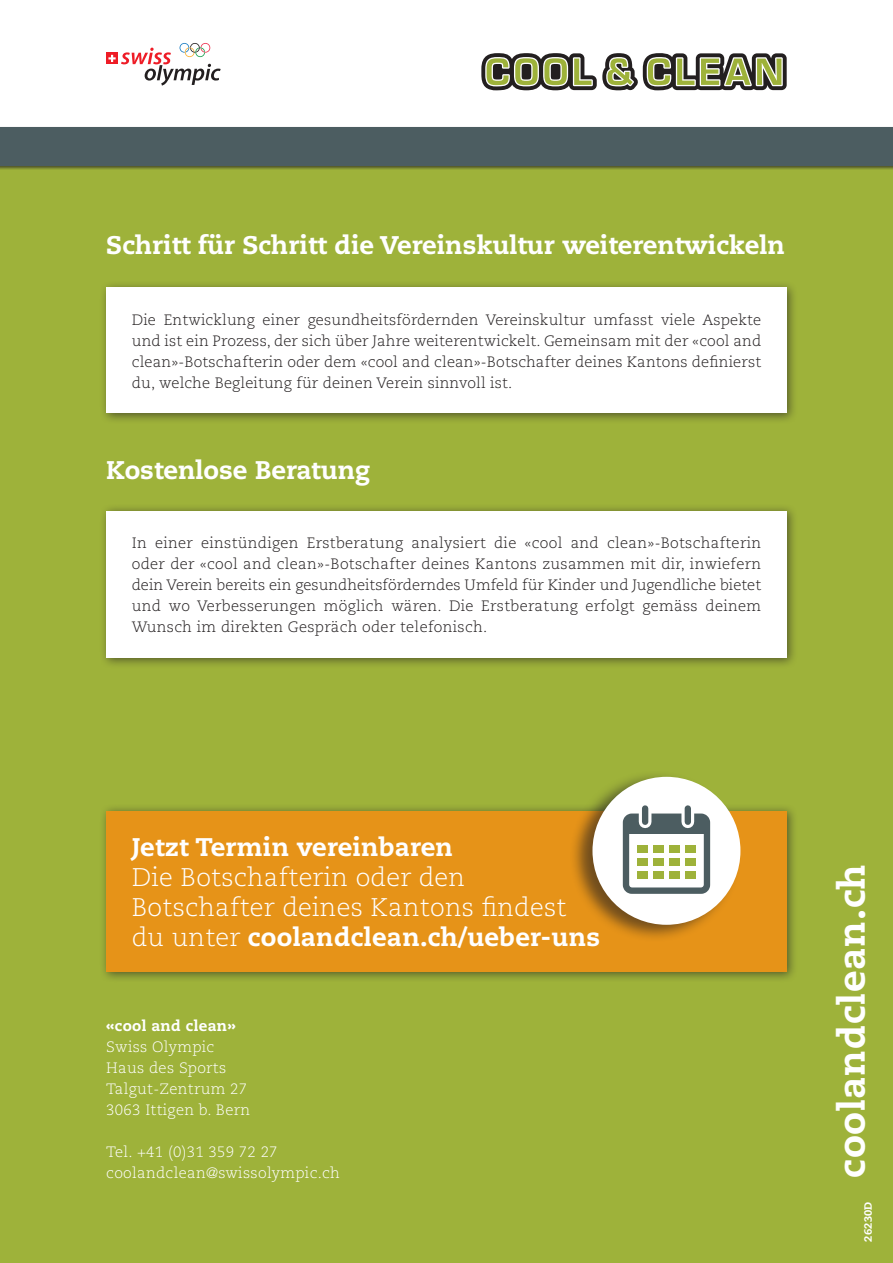
<style>
.page{position:relative;width:893px;height:1263px;background:#fff}
.page>*{position:absolute;margin:0;border:0;box-sizing:border-box;transform-origin:0 0}
.t1{font:800 37.5px "Caecilia LT Std";letter-spacing:.02em;color:#fff}
.t2{font:800 25.5px "Caecilia LT Std";color:#fff}
.t3{font:300 25.5px/30px "Caecilia LT Std";letter-spacing:.01em;color:#fff}
.t4{font:300 15px/21px "Caecilia LT Std";letter-spacing:.01em;color:#231f20;text-align:justify}
.t5{font:300 15px/21px "Caecilia LT Std";letter-spacing:.02em;color:#fff}
.t6{font:800 15px "Caecilia LT Std";letter-spacing:.02em;color:#fff}
.t7{font:800 10.5px "Caecilia LT Std";letter-spacing:.02em;color:#fff}
.s1{font-weight:800}
</style>
<div class="page">
<div style="left:0;top:137px;width:893px;height:1126px;background:#9eb23a"></div>
<div style="left:0;top:126px;width:893px;height:44px;background:#231f20;opacity:.7"></div>
<div style="left:0;top:128px;width:893px;height:38px;background:#4c5d61"></div>
<svg style="left:481px;top:53px;width:306px;height:37px"></svg>
<div style="left:106px;top:53px;width:12px;height:11px;background:#ee1c26"></div>
<svg style="left:108px;top:43px;width:113px;height:43px"></svg>
<div style="left:99px;top:281px;width:699px;height:143px;background:#231f20;opacity:.6"></div>
<div style="left:106px;top:287px;width:681px;height:126px;background:#fff"></div>
<div style="left:99px;top:504px;width:699px;height:165px;background:#231f20;opacity:.6"></div>
<div style="left:106px;top:511px;width:681px;height:146px;background:#fff"></div>
<div style="left:99px;top:804px;width:699px;height:179px;background:#231f20;opacity:.6"></div>
<div style="left:106px;top:811px;width:681px;height:161px;background:#e69318"></div>
<div style="left:569px;top:770px;width:172px;height:172px;background:#231f20;opacity:.6"></div>
<div style="left:592px;top:777px;width:148px;height:148px;background:#fff;border-radius:50%"></div>
<div style="left:623px;top:813px;width:87px;height:81px;border:6px solid #4c5d61;border-radius:6px"></div>
<div style="left:637px;top:845px;width:11px;height:7px;background:#9eb23a"></div>
<div style="left:653px;top:845px;width:11px;height:7px;background:#9eb23a"></div>
<div style="left:669px;top:845px;width:10px;height:7px;background:#9eb23a"></div>
<div style="left:685px;top:845px;width:10px;height:7px;background:#9eb23a"></div>
<div style="left:637px;top:858px;width:11px;height:8px;background:#9eb23a"></div>
<div style="left:653px;top:858px;width:11px;height:8px;background:#9eb23a"></div>
<div style="left:669px;top:858px;width:10px;height:8px;background:#9eb23a"></div>
<div style="left:685px;top:858px;width:10px;height:8px;background:#9eb23a"></div>
<div style="left:637px;top:871px;width:11px;height:8px;background:#9eb23a"></div>
<div style="left:653px;top:871px;width:11px;height:8px;background:#9eb23a"></div>
<div style="left:669px;top:871px;width:10px;height:8px;background:#9eb23a"></div>
<div style="left:685px;top:871px;width:10px;height:8px;background:#9eb23a"></div>
<div style="left:626px;top:818px;width:81px;height:15px;background:#4c5d61"></div>
<svg style="left:639px;top:808px;width:12px;height:14px"></svg>
<div style="left:642px;top:808px;width:6px;height:14px;background:#4c5d61"></div>
<svg style="left:681px;top:808px;width:13px;height:14px"></svg>
<div style="left:685px;top:808px;width:6px;height:14px;background:#4c5d61"></div>
<h2 class="t2" style="left:106px;top:229px;width:680px">Schritt für Schritt die Vereinskultur weiterentwickeln</h2>
<p class="t4" style="left:132px;top:309px;width:631px">Die Entwicklung einer gesundheitsfördernden Vereinskultur umfasst viele Aspekte und ist ein Prozess, der sich über Jahre weiterentwickelt. Gemeinsam mit der «cool and clean»-Botschafterin oder dem «cool and clean»-Botschafter deines Kantons definierst du, welche Begleitung für deinen Verein sinnvoll ist.</p>
<h2 class="t2" style="left:106px;top:455px;width:265px">Kostenlose Beratung</h2>
<p class="t4" style="left:132px;top:533px;width:631px">In einer einstündigen Erstberatung analysiert die «cool and clean»-Botschafterin oder der «cool and clean»-Botschafter deines Kantons zusammen mit dir, inwiefern dein Verein bereits ein gesundheitsförderndes Umfeld für Kinder und Jugendliche bietet und wo Verbesserungen möglich wären. Die Erstberatung erfolgt gemäss deinem Wunsch im direkten Gespräch oder telefonisch.</p>
<h2 class="t2" style="left:132px;top:831px;width:323px">Jetzt Termin vereinbaren</h2>
<h2 class="t3" style="left:132px;top:863px;width:470px">Die Botschafterin oder den<br>Botschafter deines Kantons findest du unter <span class="s1">coolandclean.ch/ueber-uns</span></h2>
<p class="t6" style="left:106px;top:1016px;width:131px">«cool and clean»</p>
<p class="t5" style="left:106px;top:1036px;width:145px">Swiss Olympic<br>Haus des Sports<br>Talgut-Zentrum 27<br>3063 Ittigen b. Bern</p>
<p class="t5" style="left:106px;top:1141px;width:235px">Tel. +41 (0)31 359 72 27 coolandclean@swissolympic.ch</p>
<h1 class="t1" style="left:828px;top:1178px;width:315px;rotate:-90deg">coolandclean.ch</h1>
<p class="t7" style="left:861px;top:1242px;width:42px;rotate:-90deg">26230D</p>
</div>
